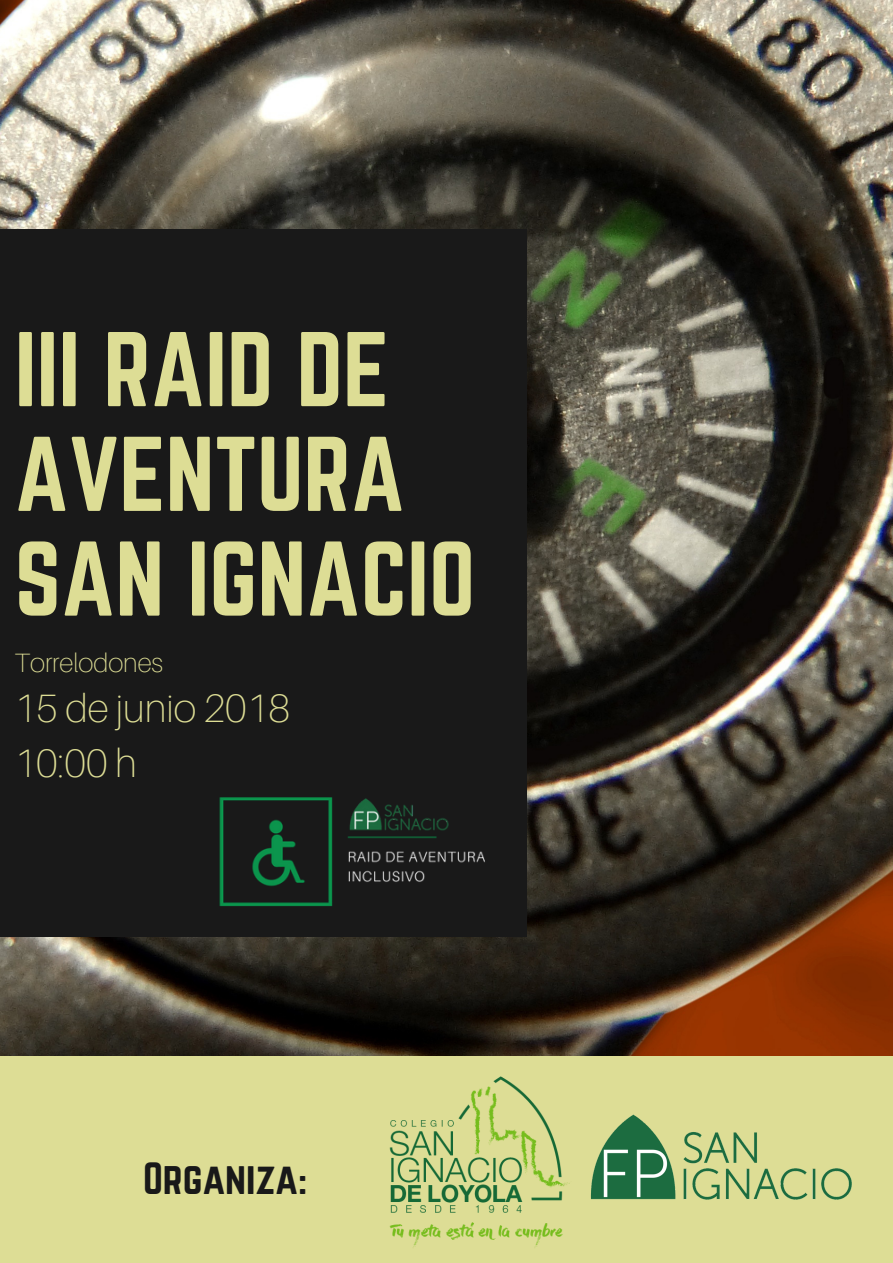
<style>
.page{position:relative;width:893px;height:1263px;background:#fff}
.page>*{position:absolute;margin:0;border:0;box-sizing:border-box;transform-origin:0 0}
.t1{font:92.7px/104.7px "Norwester";color:#dddd95}
.t2{font:100 39.75px/55.2px "Aileron";color:#dddd95}
.t3{font:39.75px "Norwester";color:#191919}
.t4{font:100 26.55px "Aileron";color:#dddd95}
</style>
<div class="page">
<img style="left:0;top:0;width:893px;height:1056px">
<div style="left:0;top:230px;width:527px;height:707px;background:#191919"></div>
<div style="left:0;top:1056px;width:893px;height:207px;background:#dddd95"></div>
<img style="left:590px;top:1114px;width:262px;height:86px">
<img style="left:389px;top:1076px;width:181px;height:171px">
<img style="left:219px;top:797px;width:266px;height:109px">
<p class="t1" style="left:15px;top:321px;width:462px">III RAID DE<br>AVENTURA<br>SAN IGNACIO</p>
<p class="t4" style="left:15px;top:646px;width:150px">Torrelodones</p>
<p class="t2" style="left:15px;top:679px;width:277px">15 de junio 2018<br>10:00 h</p>
<p class="t3" style="left:143px;top:1159px;width:166px">Organiza:</p>
</div>
